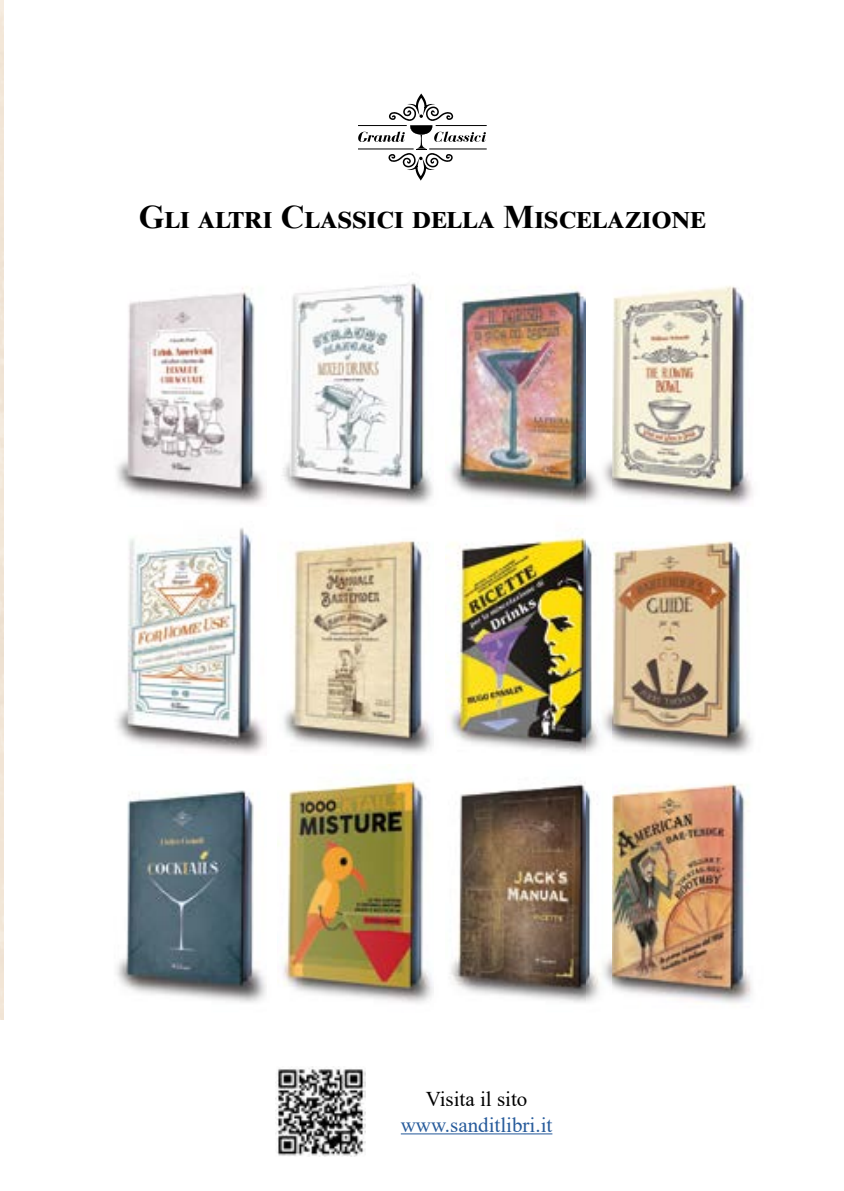
<style>
.page{position:relative;width:844px;height:1191px;background:#fff}
.page>*{position:absolute;margin:0;border:0;box-sizing:border-box;transform-origin:0 0}
.t1{font:700 32.9px "Times New Roman";color:#000}
.t2{font:21px "Times New Roman";color:#275b9b}
.t3{font:21px "Times New Roman";color:#000}
</style>
<div class="page">
<img style="left:116px;top:287px;width:151px;height:467px">
<img style="left:116px;top:790px;width:151px;height:213px">
<img style="left:116px;top:507px;width:151px;height:7px">
<img style="left:445px;top:286px;width:308px;height:468px">
<img style="left:277px;top:778px;width:309px;height:225px">
<img style="left:586px;top:783px;width:166px;height:221px">
<img style="left:586px;top:286px;width:25px;height:221px">
<img style="left:586px;top:507px;width:167px;height:7px">
<img style="left:283px;top:540px;width:150px;height:214px">
<img style="left:434px;top:778px;width:10px;height:225px">
<img style="left:282px;top:282px;width:151px;height:223px">
<hr style="left:435px;top:125px;width:51px;height:1px;background:#000">
<hr style="left:429px;top:149px;width:57px;height:1px;background:#000">
<svg style="left:358px;top:93px;width:127px;height:88px"></svg>
<svg style="left:0;top:0;width:4px;height:8px"></svg>
<img style="left:276px;top:1066px;width:90px;height:90px">
<hr style="left:400px;top:1133px;width:152px;height:1px;background:#275b9b">
<p class="t1" style="left:139px;top:193px;width:568px">GLI ALTRI CLASSICI DELLA MISCELAZIONE</p>
<p class="t3" style="left:426px;top:1084px;width:103px">Visita il sito</p>
<p class="t2" style="left:400px;top:1109px;width:153px">www.sanditlibri.it</p>
</div>
